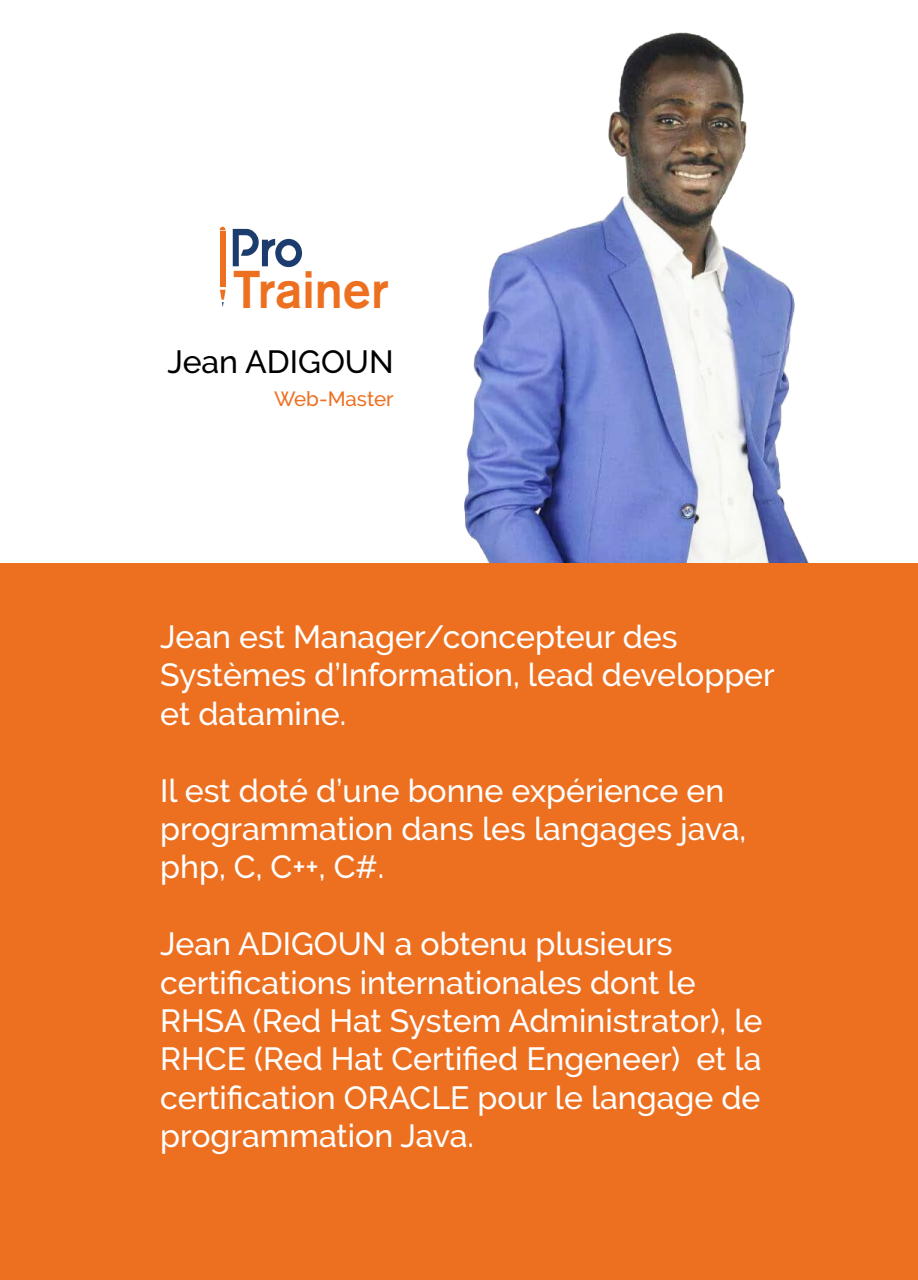
<style>
.page{position:relative;width:918px;height:1280px;background:#fff}
.page>*{position:absolute;margin:0;border:0;box-sizing:border-box;transform-origin:0 0}
.t1{font:500 52.6px "Akzidenz Grotesk BQ";color:#ed7021;scale:.95 1}
.t2{font:500 32px/38.4px "Raleway";color:#fff}
.t3{font:500 32px "Raleway";color:#000}
.t4{font:500 20.6px "Raleway";color:#ed7021}
</style>
<div class="page">
<img style="left:464px;top:32px;width:345px;height:531px">
<div style="left:0;top:563px;width:918px;height:717px;background:#ed7021"></div>
<svg style="left:233px;top:229px;width:69px;height:38px"></svg>
<div style="left:220px;top:231px;width:6px;height:56px;background:#ed7021"></div>
<svg style="left:220px;top:226px;width:5px;height:4px"></svg>
<svg style="left:220px;top:290px;width:6px;height:17px"></svg>
<h1 class="t1" style="left:233px;top:257px;width:166px">Trainer</h1>
<p class="t3" style="left:167px;top:343px;width:228px">Jean ADIGOUN</p>
<p class="t4" style="left:274px;top:387px;width:121px">Web-Master</p>
<p class="t2" style="left:160px;top:617px;width:616px">Jean est Manager/concepteur des<br>Systèmes d’Information, lead developper et datamine.</p>
<p class="t2" style="left:160px;top:771px;width:588px">Il est doté d’une bonne expérience en programmation dans les langages java, php, C, C++, C#.</p>
<p class="t2" style="left:160px;top:925px;width:604px">Jean ADIGOUN a obtenu plusieurs certifications internationales dont le RHSA (Red Hat System Administrator), le RHCE (Red Hat Certified Engeneer) et la certification ORACLE pour le langage de programmation Java.</p>
</div>
